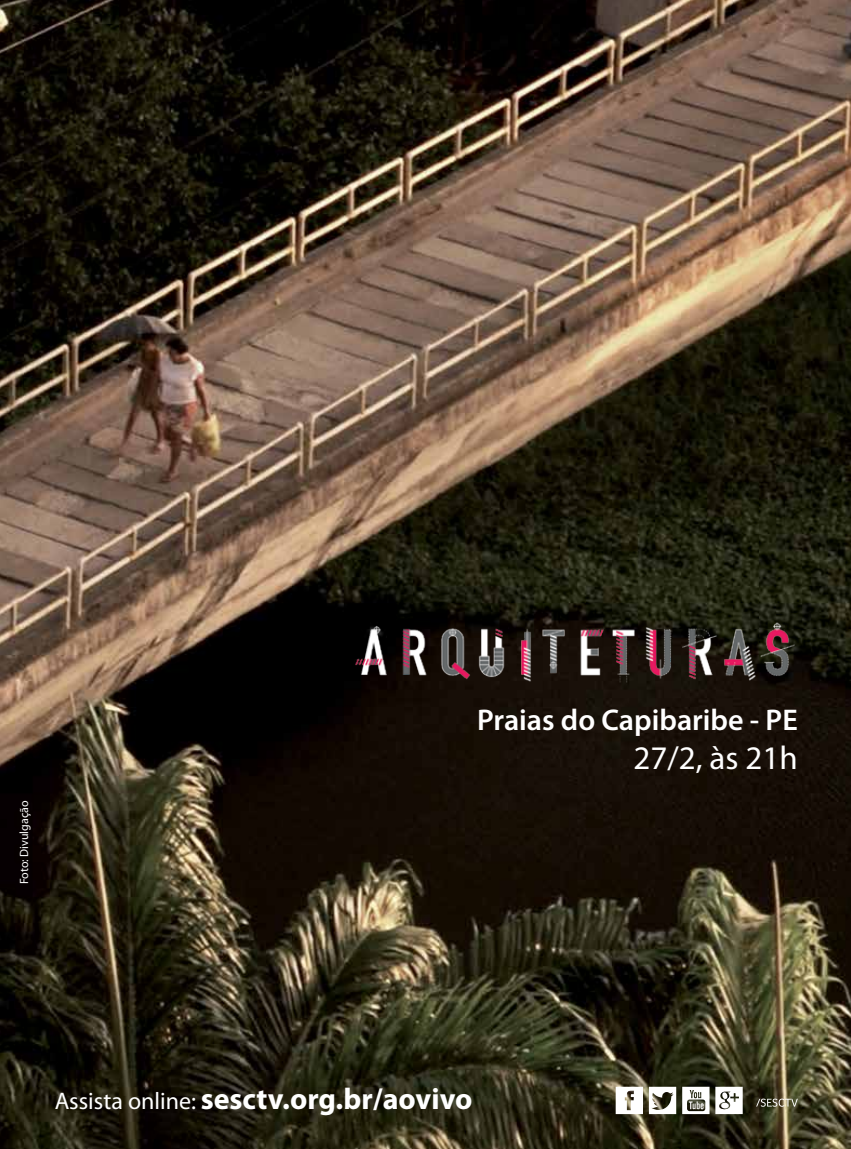
<style>
.page{position:relative;width:851px;height:1149px;background:#fff}
.page>*{position:absolute;margin:0;border:0;box-sizing:border-box;transform-origin:0 0}
.t1{font:33px "Myriad Pro";color:#fff}
.t2{font:700 30px "Myriad Pro";color:#fff}
.t3{font:600 30px "Myriad Pro";color:#fff}
.t4{font:12px "Myriad Pro";color:#fff}
.s1{font-weight:400;font-size:24px}
</style>
<div class="page">
<img style="left:0;top:0;width:850px;height:1148px">
<svg style="left:756px;top:1098px;width:41px;height:8px"></svg>
<svg style="left:615px;top:1086px;width:61px;height:27px"></svg>
<svg style="left:682px;top:1086px;width:27px;height:27px"></svg>
<svg style="left:715px;top:1086px;width:27px;height:27px"></svg>
<img style="left:338px;top:601px;width:459px;height:96px">
<p class="t4" style="left:17px;top:884px;width:85px;rotate:-90deg">Foto: Divulgação</p>
<p class="t3" style="left:477px;top:700px;width:322px">Praias do Capibaribe - PE</p>
<p class="t1" style="left:633px;top:737px;width:166px">27/2, às 21h</p>
<p class="t2" style="left:55px;top:1079px;width:419px"><span class="s1">Assista online:</span> sesctv.org.br/aovivo</p>
</div>
